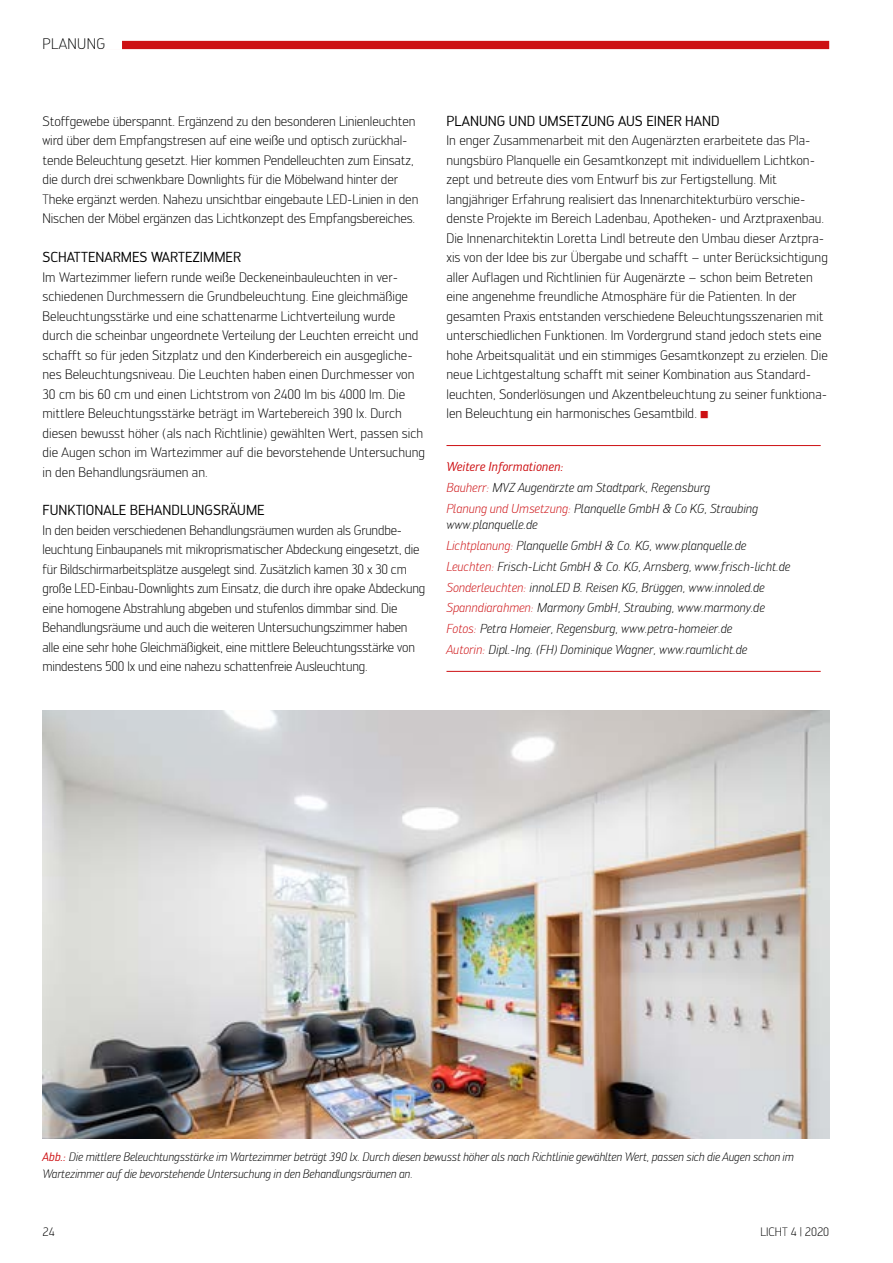
<style>
.page{position:relative;width:893px;height:1263px;background:#fff}
.page>*{position:absolute;margin:0;border:0;box-sizing:border-box;transform-origin:0 0}
.t1{font:300 15px "Engel";color:#000}
.Subhead{font:14.25px "Engel";color:#000}
.t2{font:300 13.5px/19.5px "Engel";color:#000}
.Hintergrundinfo_Inha{font:italic 300 12.75px/16.5px "Engel";letter-spacing:-.005em;color:#000}
.Hintergrundinfo_Tite{font:italic 12.75px "Engel";letter-spacing:-.005em;color:#cd1013}
.Bildunterschrift{font:italic 300 12px/16.8px "Engel";letter-spacing:-.015em;color:#000}
.t3{font:300 12px "Engel";color:#000}
.s1{color:#cd1013}
.s2{font-weight:400;color:#cd1013}
</style>
<div class="page">
<div style="left:43px;top:41px;width:786px;height:8px;background:#cd1013"></div>
<div style="left:26px;top:36px;width:96px;height:14px;background:#fff"></div>
<hr style="left:446px;top:445px;width:375px;height:1px;background:#cd1013">
<hr style="left:446px;top:671px;width:375px;height:1px;background:#cd1013">
<img style="left:43px;top:710px;width:786px;height:429px">
<p class="t1" style="left:43px;top:35px;width:35px">Planung</p>
<p class="t2" style="left:43px;top:111px;width:377px">Stoffgewebe überspannt. Ergänzend zu den besonderen Linienleuchten wird über dem Empfangstresen auf eine weiße und optisch zurückhal&shy;tende Beleuchtung gesetzt. Hier kommen Pendelleuchten zum Einsatz, die durch drei schwenkbare Downlights für die Möbelwand hinter der Theke ergänzt werden. Nahezu unsichtbar eingebaute LED-Linien in den Nischen der Möbel ergänzen das Lichtkonzept des Empfangsbereiches.</p>
<p class="Subhead" style="left:43px;top:249px;width:200px">SCHATTENARMES WARTEZIMMER</p>
<p class="t2" style="left:43px;top:267px;width:384px">Im Wartezimmer liefern runde weiße Deckeneinbauleuchten in ver&shy;schiedenen Durchmessern die Grundbeleuchtung. Eine gleichmäßige Beleuchtungsstärke und eine schattenarme Lichtverteilung wurde durch die scheinbar ungeordnete Verteilung der Leuchten erreicht und schafft so für jeden Sitzplatz und den Kinderbereich ein ausgegliche&shy;nes Beleuchtungsniveau. Die Leuchten haben einen Durchmesser von 30 cm bis 60 cm und einen Lichtstrom von 2400 lm bis 4000 lm. Die mittlere Beleuchtungsstärke beträgt im Wartebereich 390 lx. Durch diesen bewusst höher (als nach Richtlinie) gewählten Wert, passen sich die Augen schon im Wartezimmer auf die bevorstehende Untersuchung in den Behandlungsräumen an.</p>
<p class="Subhead" style="left:43px;top:502px;width:224px">FUNKTIONALE BEHANDLUNGSRÄUME</p>
<p class="t2" style="left:43px;top:520px;width:384px">In den beiden verschiedenen Behandlungsräumen wurden als Grundbe&shy;leuchtung Einbaupanels mit mikroprismatischer Abdeckung eingesetzt, die für Bildschirmarbeitsplätze ausgelegt sind. Zusätzlich kamen 30 x 30 cm große LED-Einbau-Downlights zum Einsatz, die durch ihre opake Abdeckung eine homogene Abstrahlung abgeben und stufenlos dimmbar sind. Die Behandlungsräume und auch die weiteren Untersuchungszimmer haben alle eine sehr hohe Gleichmäßigkeit, eine mittlere Beleuchtungsstärke von mindestens 500 lx und eine nahezu schattenfreie Ausleuchtung.</p>
<p class="Subhead" style="left:446px;top:113px;width:275px">PLANUNG UND UMSETZUNG AUS EINER HAND</p>
<p class="t2" style="left:446px;top:131px;width:383px">In enger Zusammenarbeit mit den Augenärzten erarbeitete das Pla&shy;nungsbüro Planquelle ein Gesamtkonzept mit individuellem Lichtkon&shy;zept und betreute dies vom Entwurf bis zur Fertigstellung. Mit langjähriger Erfahrung realisiert das Innenarchitekturbüro verschie&shy;denste Projekte im Bereich Ladenbau, Apotheken- und Arztpraxenbau.<br>Die Innenarchitektin Loretta Lindl betreute den Umbau dieser Arztpra&shy;xis von der Idee bis zur Übergabe und schafft – unter Berücksichtigung aller Auflagen und Richtlinien für Augenärzte – schon beim Betreten eine angenehme freundliche Atmosphäre für die Patienten. In der gesamten Praxis entstanden verschiedene Beleuchtungsszenarien mit unterschiedlichen Funktionen. Im Vordergrund stand jedoch stets eine hohe Arbeitsqualität und ein stimmiges Gesamtkonzept zu erzielen. Die neue Lichtgestaltung schafft mit seiner Kombination aus Standard&shy;leuchten, Sonderlösungen und Akzentbeleuchtung zu seiner funktiona&shy;len Beleuchtung ein harmonisches Gesamtbild. <span class="s1">■</span></p>
<p class="Hintergrundinfo_Tite" style="left:446px;top:460px;width:119px">Weitere Informationen:</p>
<p class="Hintergrundinfo_Inha" style="left:446px;top:480px;width:265px"><span class="s1">Bauherr:</span> MVZ Augenärzte am Stadtpark, Regensburg</p>
<p class="Hintergrundinfo_Inha" style="left:446px;top:500px;width:313px"><span class="s1">Planung und Umsetzung:</span> Planquelle GmbH &amp; Co KG, Straubing www.planquelle.de</p>
<p class="Hintergrundinfo_Inha" style="left:446px;top:538px;width:301px"><span class="s1">Lichtplanung:</span> Planquelle GmbH &amp; Co. KG, www.planquelle.de</p>
<p class="Hintergrundinfo_Inha" style="left:446px;top:558px;width:345px"><span class="s1">Leuchten:</span> Frisch-Licht GmbH &amp; Co. KG, Arnsberg, www.frisch-licht.de</p>
<p class="Hintergrundinfo_Inha" style="left:446px;top:579px;width:320px"><span class="s1">Sonderleuchten:</span> innoLED B. Reisen KG, Brüggen, www.innoled.de</p>
<p class="Hintergrundinfo_Inha" style="left:446px;top:600px;width:320px"><span class="s1">Spanndiarahmen:</span> Marmony GmbH, Straubing, www.marmony.de</p>
<p class="Hintergrundinfo_Inha" style="left:446px;top:621px;width:287px"><span class="s1">Fotos:</span> Petra Homeier, Regensburg, www.petra-homeier.de</p>
<p class="Hintergrundinfo_Inha" style="left:446px;top:641px;width:302px"><span class="s1">Autorin:</span> Dipl.-Ing. (FH) Dominique Wagner, www.raumlicht.de</p>
<p class="Bildunterschrift" style="left:43px;top:1148px;width:753px"><span class="s2">Abb.:</span> Die mittlere Beleuchtungsstärke im Wartezimmer beträgt 390 lx. Durch diesen bewusst höher als nach Richtlinie gewählten Wert, passen sich die Augen schon im<br>Wartezimmer auf die bevorstehende Untersuchung in den Behandlungsräumen an.</p>
<p class="t3" style="left:43px;top:1225px;width:14px">24</p>
<p class="t3" style="left:760px;top:1225px;width:70px">LI CHT 4 | 2020</p>
</div>
